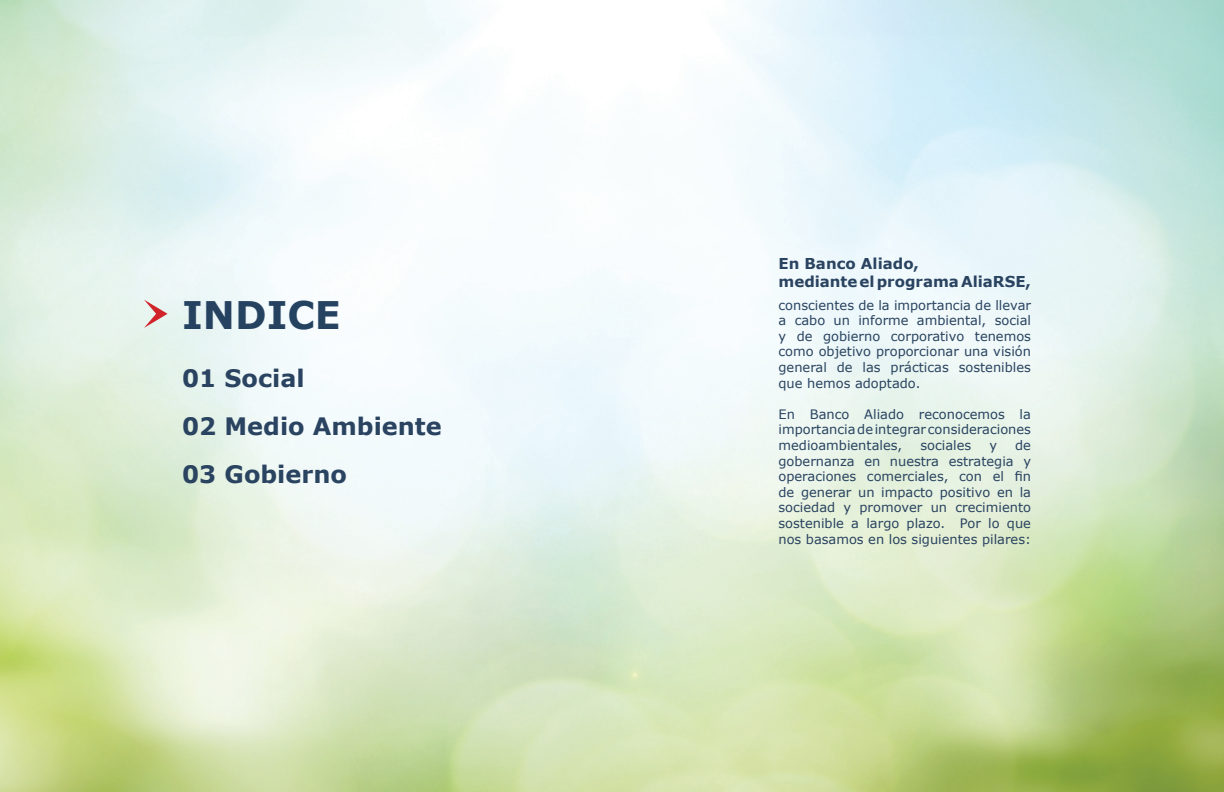
<style>
.page{position:relative;width:1224px;height:792px;background:#fff}
.page>*{position:absolute;margin:0;border:0;box-sizing:border-box;transform-origin:0 0}
.t1{font:700 38px "Verdana";color:#254260}
.t2{font:700 24px/48px "Verdana";color:#294360}
.t3{font:700 15px/18px "Verdana";color:#294360}
.t4{font:13px/15.6px "Verdana";color:#294360;text-align:justify}
</style>
<div class="page">
<img style="left:0;top:0;width:1224px;height:792px">
<svg style="left:144px;top:300px;width:24px;height:28px"></svg>
<h1 class="t1" style="left:182px;top:288px;width:160px">INDICE</h1>
<h2 class="t2" style="left:182px;top:354px;width:261px">01 Social<br>02 Medio Ambiente<br>03 Gobierno</h2>
<p class="t3" style="left:779px;top:254px;width:254px">En Banco Aliado,<br>mediante el programa AliaRSE,</p>
<p class="t4" style="left:779px;top:297px;width:254px">conscientes de la importancia de llevar a cabo un informe ambiental, social y de gobierno corporativo tenemos como objetivo proporcionar una visión general de las prácticas sostenibles que hemos adoptado.</p>
<p class="t4" style="left:779px;top:406px;width:254px">En Banco Aliado reconocemos la importancia de integrar consideraciones medioambientales,</p>
<p class="t4" style="left:779px;top:437px;width:254px;text-indent:237px">de gobernanza en nuestra estrategia y operaciones comerciales, con el fin de generar un impacto positivo en la sociedad y promover un crecimiento sostenible a largo plazo. Por lo que nos basamos en los siguientes pilares:</p>
<p class="t4" style="left:920px;top:437px;width:52px">sociales</p>
<p class="t4" style="left:989px;top:437px;width:9px">y</p>
</div>
